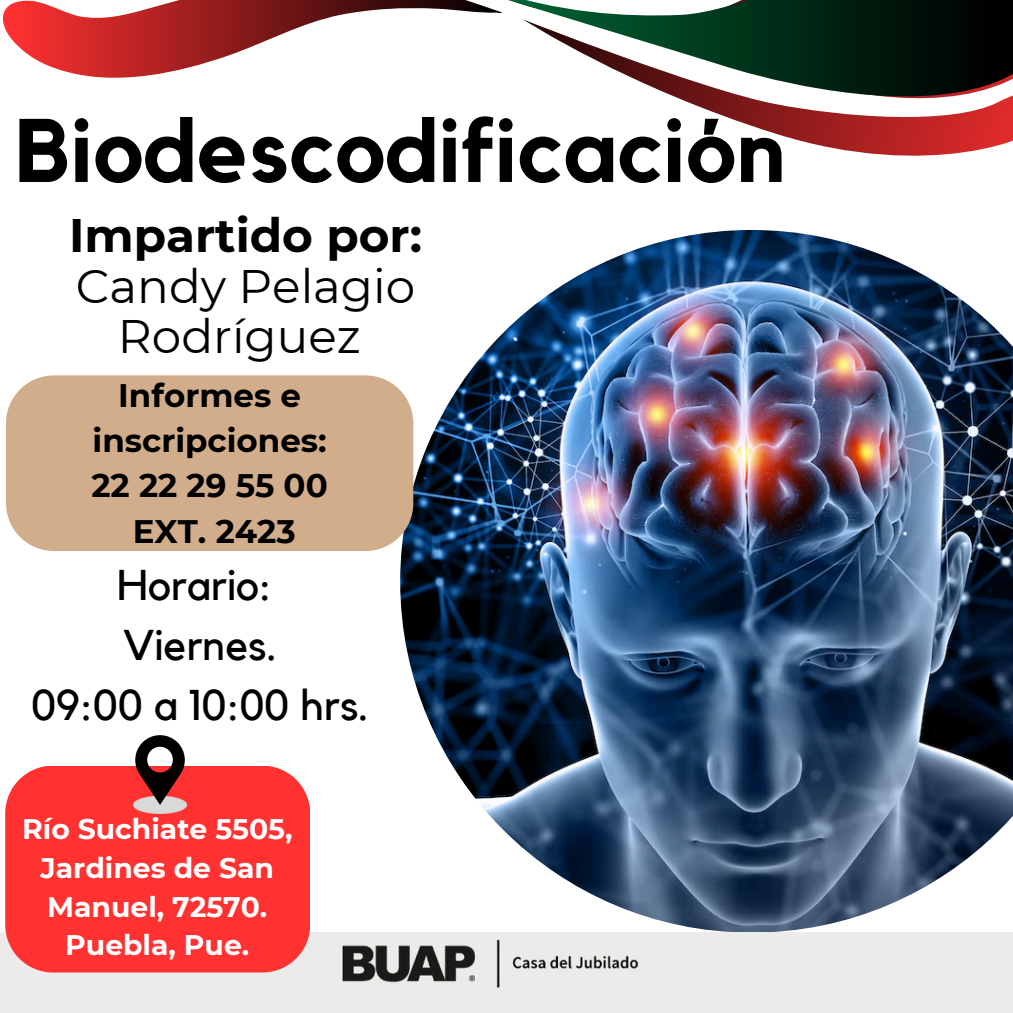
<style>
.page{position:relative;width:1013px;height:1013px;background:#fff}
.page>*{position:absolute;margin:0;border:0;box-sizing:border-box;transform-origin:0 0}
.t1{font:700 89px "Kollektif";color:#000}
.t2{font:46.88px/50.6px "Montserrat";color:#000;text-align:center}
.t3{font:42.88px/60px "Kollektif";color:#000;text-align:center}
.t4{font:700 32.5px/45.4px "Montserrat";color:#000;text-align:center}
.t5{font:700 28.25px/38.6px "Montserrat";color:#fff;text-align:center}
.s1{font-weight:700}
</style>
<div class="page">
<svg style="left:3px;top:0;width:51px;height:68px;fill:#f72f2f"></svg>
<svg style="left:54px;top:0;width:958px;height:78px"></svg>
<svg style="left:523px;top:20px;width:489px;height:136px"></svg>
<img style="left:400px;top:230px;width:612px;height:702px">
<img style="left:0;top:932px;width:1012px;height:80px">
<div style="left:5px;top:766px;width:305px;height:206px;background:#ff3131"></div>
<svg style="left:133px;top:735px;width:54px;height:79px"></svg>
<div style="left:6px;top:375px;width:407px;height:176px;background:#d1ad8c"></div>
<h3 class="t1" style="left:15px;top:110px;width:771px">Biodescodificación</h3>
<h2 class="t2" style="left:69px;top:210px;width:354px"><span class="s1">Impartido por:<br></span>Candy Pelagio<br>Rodríguez</h2>
<p class="t4" style="left:91px;top:372px;width:238px">Informes e inscripciones:<br>22 22 29 55 00<br>EXT. 2423</p>
<p class="t3" style="left:31px;top:557px;width:339px">Horario:<br>Viernes.<br>09:00 a 10:00 hrs.</p>
<h2 class="t5" style="left:22px;top:809px;width:272px">Río Suchiate 5505,<br>Jardines de San<br>Manuel, 72570.<br>Puebla, Pue.</h2>
</div>
